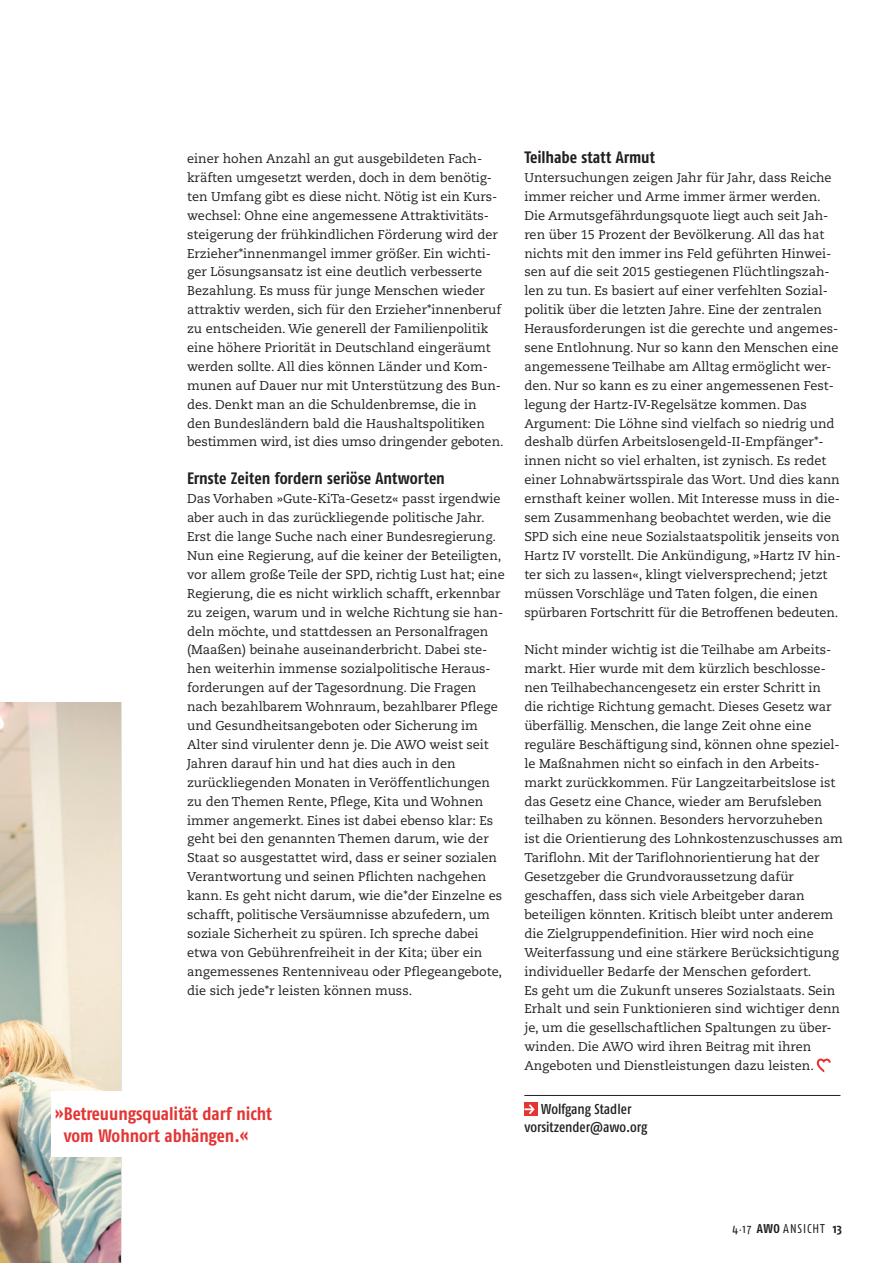
<style>
.page{position:relative;width:893px;height:1263px;background:#fff}
.page>*{position:absolute;margin:0;border:0;box-sizing:border-box;transform-origin:0 0}
.t1{font:700 18px/22.5px "Fago Co";color:#e43533}
.t2{font:700 16.5px "Fago Co";color:#231f20}
.t3{font:14.25px/18px "Fago Co Med";color:#231f20;text-align:center}
.t4{font:12.75px/18.9px "Caecilia";color:#231f20}
.t5{font:12.75px "Fago Co";letter-spacing:.07em;color:#231f20}
.s1{font-size:7.5px}
.s2{font-weight:700}
</style>
<div class="page">
<svg style="left:817px;top:1058px;width:14px;height:15px"></svg>
<hr style="left:524px;top:1095px;width:316px;height:1px;background:#231f20">
<div style="left:524px;top:1102px;width:14px;height:14px;background:#e43533"></div>
<svg style="left:524px;top:1104px;width:11px;height:10px"></svg>
<img style="left:0;top:702px;width:120px;height:561px">
<div style="left:51px;top:1091px;width:228px;height:66px;background:#fff"></div>
<p class="t4" style="left:187px;top:149px;width:318px">einer hohen Anzahl an gut ausgebildeten Fach&shy;kräften umgesetzt werden, doch in dem benötig&shy;ten Umfang gibt es diese nicht. Nötig ist ein Kurs&shy;wechsel: Ohne eine angemessene Attraktivitäts&shy;steigerung der frühkindlichen Förderung wird der Erzieher*innenmangel immer größer. Ein wichti&shy;ger Lösungsansatz ist eine deutlich verbesserte Bezahlung. Es muss für junge Menschen wieder attraktiv werden, sich für den Erzieher*innenberuf zu entscheiden. Wie generell der Familienpolitik eine höhere Priorität in Deutschland eingeräumt werden sollte. All dies können Länder und Kom&shy;munen auf Dauer nur mit Unterstützung des Bun&shy;des. Denkt man an die Schuldenbremse, die in<br>den Bundesländern bald die Haushaltspolitiken bestimmen wird, ist dies umso dringender geboten.</p>
<p class="t2" style="left:187px;top:469px;width:259px">Ernste Zeiten fordern seriöse Antworten</p>
<p class="t4" style="left:187px;top:490px;width:319px">Das Vorhaben »Gute-KiTa-Gesetz« passt irgendwie aber auch in das zurückliegende politische Jahr.<br>Erst die lange Suche nach einer Bundesregierung.<br>Nun eine Regierung, auf die keiner der Beteiligten, vor allem große Teile der SPD, richtig Lust hat; eine Regierung, die es nicht wirklich schafft, erkennbar zu zeigen, warum und in welche Richtung sie han&shy;deln möchte, und stattdessen an Personalfragen (Maaßen) beinahe auseinanderbricht. Dabei ste&shy;hen weiterhin immense sozialpolitische Heraus&shy;forderungen auf der Tagesordnung. Die Fragen nach bezahlbarem Wohnraum, bezahlbarer Pflege und Gesundheitsangeboten oder Sicherung im Alter sind virulenter denn je. Die AWO weist seit Jahren darauf hin und hat dies auch in den zurückliegenden Monaten in Veröffentlichungen zu den Themen Rente, Pflege, Kita und Wohnen immer angemerkt. Eines ist dabei ebenso klar: Es geht bei den genannten Themen darum, wie der Staat so ausgestattet wird, dass er seiner sozialen Verantwortung und seinen Pflichten nachgehen kann. Es geht nicht darum, wie die*der Einzelne es schafft, politische Versäumnisse abzufedern, um soziale Sicherheit zu spüren. Ich spreche dabei etwa von Gebührenfreiheit in der Kita; über ein angemessenes Rentenniveau oder Pflegeangebote, die sich jede*r leisten können muss.</p>
<h1 class="t1" style="left:64px;top:1102px;width:210px;text-indent:-8px">»Betreuungsqualität darf nicht vom Wohnort abhängen.«</h1>
<p class="t2" style="left:524px;top:148px;width:132px">Teilhabe statt Armut</p>
<p class="t4" style="left:524px;top:168px;width:318px">Untersuchungen zeigen Jahr für Jahr, dass Reiche immer reicher und Arme immer ärmer werden.<br>Die Armutsgefährdungsquote liegt auch seit Jah&shy;ren über 15 Prozent der Bevölkerung. All das hat nichts mit den immer ins Feld geführten Hinwei&shy;sen auf die seit 2015 gestiegenen Flüchtlingszah&shy;len zu tun. Es basiert auf einer verfehlten Sozial&shy;politik über die letzten Jahre. Eine der zentralen Herausforderungen ist die gerechte und angemes&shy;sene Entlohnung. Nur so kann den Menschen eine angemessene Teilhabe am Alltag ermöglicht wer&shy;den. Nur so kann es zu einer angemessenen Fest&shy;legung der Hartz-IV-Regelsätze kommen. Das Argument: Die Löhne sind vielfach so niedrig und deshalb dürfen Arbeitslosengeld-II-Empfänger*- innen nicht so viel erhalten, ist zynisch. Es redet einer Lohnabwärtsspirale das Wort. Und dies kann ernsthaft keiner wollen. Mit Interesse muss in die&shy;sem Zusammenhang beobachtet werden, wie die SPD sich eine neue Sozialstaatspolitik jenseits von Hartz IV vorstellt. Die Ankündigung, »Hartz IV hin&shy;ter sich zu lassen«, klingt vielversprechend; jetzt müssen Vorschläge und Taten folgen, die einen spürbaren Fortschritt für die Betroffenen bedeuten.</p>
<p class="t4" style="left:524px;top:641px;width:320px">Nicht minder wichtig ist die Teilhabe am Arbeits&shy;markt. Hier wurde mit dem kürzlich beschlosse&shy;nen Teilhabechancengesetz ein erster Schritt in die richtige Richtung gemacht. Dieses Gesetz war überfällig. Menschen, die lange Zeit ohne eine reguläre Beschäftigung sind, können ohne speziel&shy;le Maßnahmen nicht so einfach in den Arbeits&shy;markt zurückkommen. Für Langzeitarbeitslose ist das Gesetz eine Chance, wieder am Berufsleben teilhaben zu können. Besonders hervorzuheben<br>ist die Orientierung des Lohnkostenzuschusses am Tariflohn. Mit der Tariflohnorientierung hat der Gesetzgeber die Grundvoraussetzung dafür geschaffen, dass sich viele Arbeitgeber daran beteiligen könnten. Kritisch bleibt unter anderem die Zielgruppendefinition. Hier wird noch eine Weiterfassung und eine stärkere Berücksichtigung individueller Bedarfe der Menschen gefordert.<br>Es geht um die Zukunft unseres Sozialstaats. Sein Erhalt und sein Funktionieren sind wichtiger denn je, um die gesellschaftlichen Spaltungen zu über&shy;winden. Die AWO wird ihren Beitrag mit ihren Angeboten und Dienstleistungen dazu leisten.</p>
<p class="t3" style="left:524px;top:1100px;width:125px">Wolfgang Stadler vorsitzender@awo.org</p>
<p class="t5" style="left:732px;top:1221px;width:111px">4 <span class="s1">•</span>17 <span class="s2">AWO</span> ANSICHT <span class="s2">13</span></p>
</div>
